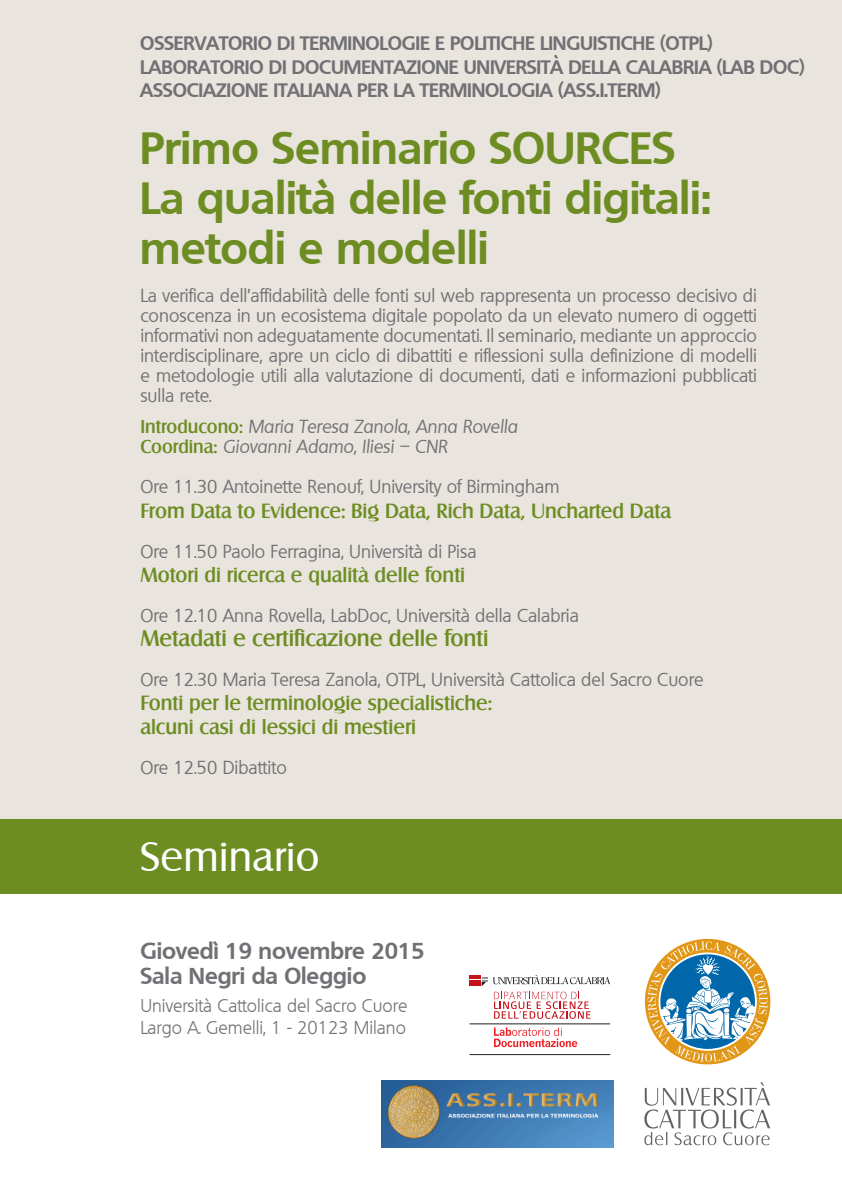
<style>
.page{position:relative;width:842px;height:1191px;background:#fff}
.page>*{position:absolute;margin:0;border:0;box-sizing:border-box;transform-origin:0 0}
.t1{font:700 44px/50px "Quebec";color:#6d8d23}
.t2{font:40.2px "Salzburg";letter-spacing:.01em;color:#fff}
.t3{font:700 22.4px "Quebec";color:#717074}
.t4{font:500 22px "Salzburg";color:#6d8d23}
.t5{font:500 20px "Salzburg";color:#6d8d23}
.t6{font:700 19px/23.8px "Quebec";letter-spacing:-.01em;color:#717074}
.t7{font:18px/20px "Quebec";color:#717074;text-align:justify}
.t8{font:italic 18px "Quebec";color:#717074}
.t9{font:300 18px "Quebec";color:#717074}
.s1{font-family:"Salzburg";font-weight:500;font-style:normal;color:#6d8d23}
</style>
<div class="page">
<div style="left:0;top:0;width:842px;height:832px;background:#e9e5de"></div>
<div style="left:0;top:819px;width:842px;height:74px;background:#6d8d23"></div>
<svg style="left:645px;top:939px;width:125px;height:125px"></svg>
<svg style="left:644px;top:1082px;width:126px;height:63px"></svg>
<svg style="left:494px;top:991px;width:96px;height:27px"></svg>
<svg style="left:493px;top:975px;width:117px;height:10px"></svg>
<svg style="left:470px;top:975px;width:17px;height:11px"></svg>
<svg style="left:494px;top:1027px;width:83px;height:20px"></svg>
<hr style="left:470px;top:1023px;width:140px;height:1px;background:#231f20">
<hr style="left:470px;top:1054px;width:140px;height:1px;background:#231f20">
<img style="left:382px;top:1080px;width:231px;height:67px">
<p class="t6" style="left:140px;top:31px;width:666px">OSSERVATORIO DI TERMINOLOGIE E POLITICHE LINGUISTICHE (OTPL)<br>LABORATORIO DI DOCUMENTAZIONE UNIVERSITÀ DELLA CALABRIA (LAB DOC)</p>
<p class="t6" style="left:140px;top:78px;width:522px">ASSOCIAZIONE ITALIANA PER LA TERMINOLOGIA (ASS.I.TERM)</p>
<p class="t1" style="left:140px;top:122px;width:536px">Primo Seminario SOURCES</p>
<p class="t1" style="left:140px;top:172px;width:573px">La qualità delle fonti digitali: metodi e modelli</p>
<p class="t7" style="left:140px;top:286px;width:618px">La verifica dell’affidabilità delle fonti sul web rappresenta un processo decisivo di conoscenza in un ecosistema digitale popolato da un elevato numero di oggetti informativi non adeguatamente documentati. Il seminario, mediante un approccio interdisciplinare, apre un ciclo di dibattiti e riflessioni sulla definizione di modelli e metodologie utili alla valutazione di documenti, dati e informazioni pubblicati sulla rete.</p>
<p class="t8" style="left:140px;top:415px;width:379px"><span class="s1">Introducono:</span> Maria Teresa Zanola, Anna Rovella</p>
<p class="t8" style="left:140px;top:435px;width:309px"><span class="s1">Coordina:</span> Giovanni Adamo, Iliesi – CNR</p>
<p class="t7" style="left:140px;top:477px;width:421px">Ore 11.30 Antoinette Renouf, University of Birmingham</p>
<p class="t5" style="left:140px;top:498px;width:532px">From Data to Evidence: Big Data, Rich Data, Uncharted Data</p>
<p class="t7" style="left:140px;top:541px;width:338px">Ore 11.50 Paolo Ferragina, Università di Pisa</p>
<p class="t5" style="left:140px;top:562px;width:326px">Motori di ricerca e qualità delle fonti</p>
<p class="t7" style="left:140px;top:605px;width:440px">Ore 12.10 Anna Rovella, LabDoc, Università della Calabria</p>
<p class="t4" style="left:140px;top:624px;width:350px">Metadati e certificazione delle fonti</p>
<p class="t7" style="left:140px;top:669px;width:565px">Ore 12.30 Maria Teresa Zanola, OTPL, Università Cattolica del Sacro Cuore</p>
<p class="t5" style="left:140px;top:690px;width:353px">Fonti per le terminologie specialistiche:</p>
<p class="t5" style="left:140px;top:714px;width:277px">alcuni casi di lessici di mestieri</p>
<p class="t7" style="left:140px;top:757px;width:148px">Ore 12.50 Dibattito</p>
<p class="t2" style="left:140px;top:832px;width:181px">Seminario</p>
<p class="t3" style="left:140px;top:936px;width:286px">Giovedì 19 novembre 2015</p>
<p class="t3" style="left:140px;top:961px;width:228px">Sala Negri da Oleggio</p>
<p class="t9" style="left:140px;top:993px;width:269px">Università Cattolica del Sacro Cuore</p>
<p class="t9" style="left:140px;top:1015px;width:267px">Largo A. Gemelli, 1 - 20123 Milano</p>
</div>
